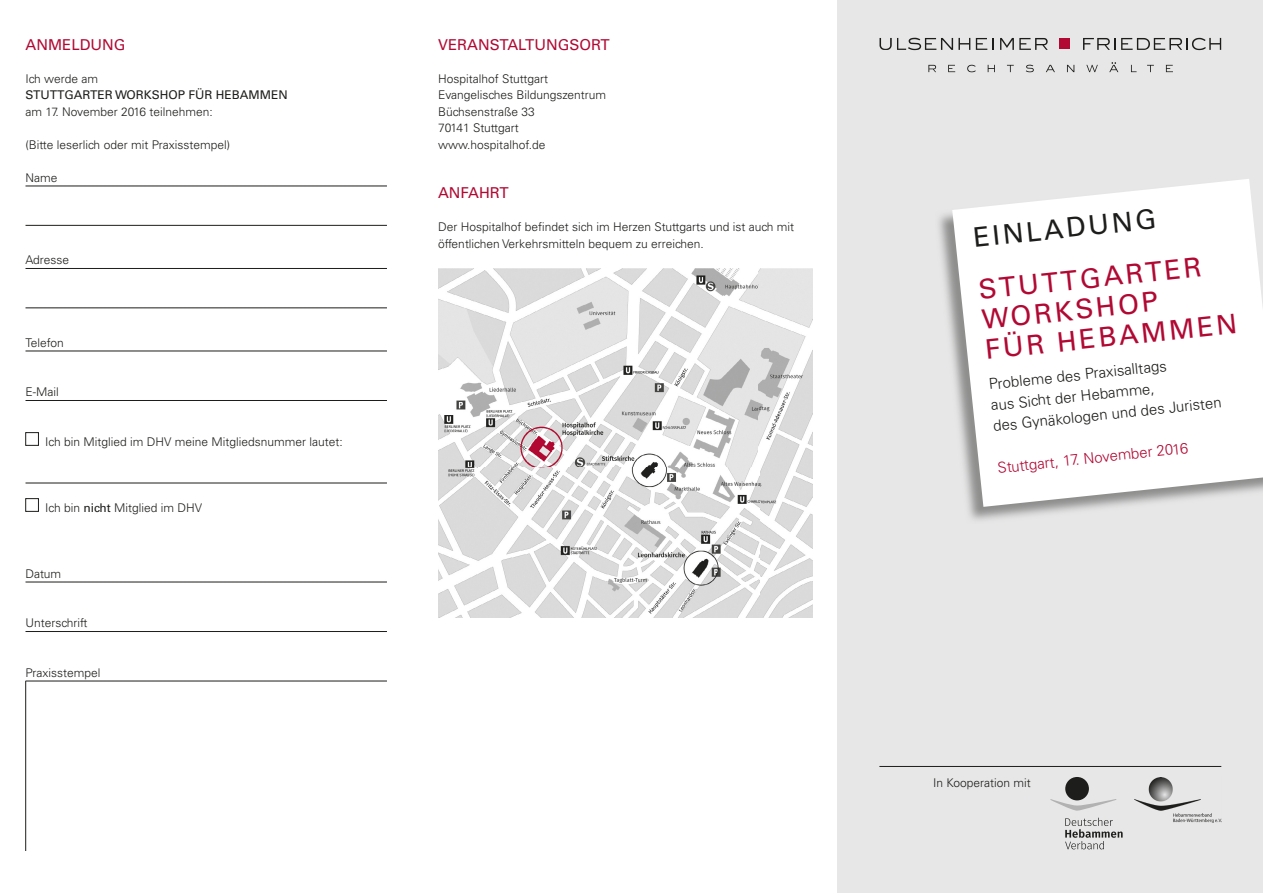
<style>
.page{position:relative;width:1263px;height:893px;background:#fff}
.page>*{position:absolute;margin:0;border:0;box-sizing:border-box;transform-origin:0 0}
.t1{font:27px/30px "Univers";color:#b10933}
.t2{font:27px "Univers";color:#1d1d1b}
.t3{font:300 15px/21px "Univers";color:#1d1d1b}
.t4{font:15px "Univers";color:#b10933}
.t5{font:300 15px "Univers";color:#b10933}
.t6{font:300 12px/16.5px "Univers";color:#1d1d1b}
.t7{font:12px "Univers";color:#1d1d1b}
.s1{font-weight:400}
</style>
<div class="page">
<div style="left:838px;top:0;width:425px;height:893px;background:#e7e7e7"></div>
<div style="left:1059px;top:39px;width:10px;height:10px;background:#b10933"></div>
<svg style="left:879px;top:38px;width:91px;height:12px"></svg>
<svg style="left:976px;top:38px;width:17px;height:12px"></svg>
<svg style="left:1000px;top:38px;width:48px;height:12px"></svg>
<svg style="left:1083px;top:38px;width:32px;height:12px"></svg>
<svg style="left:1121px;top:38px;width:100px;height:12px"></svg>
<svg style="left:928px;top:65px;width:8px;height:7px"></svg>
<svg style="left:948px;top:65px;width:7px;height:7px"></svg>
<svg style="left:967px;top:65px;width:9px;height:7px"></svg>
<svg style="left:988px;top:65px;width:7px;height:7px"></svg>
<svg style="left:1007px;top:65px;width:7px;height:7px"></svg>
<svg style="left:1026px;top:65px;width:8px;height:7px"></svg>
<svg style="left:1046px;top:65px;width:9px;height:7px"></svg>
<svg style="left:1067px;top:65px;width:7px;height:7px"></svg>
<svg style="left:1086px;top:65px;width:12px;height:7px"></svg>
<svg style="left:1109px;top:62px;width:9px;height:10px"></svg>
<svg style="left:1147px;top:65px;width:7px;height:7px"></svg>
<svg style="left:1166px;top:65px;width:7px;height:7px"></svg>
<img style="left:939px;top:213px;width:166px;height:307px">
<svg style="left:952px;top:179px;width:311px;height:328px;background:#f7f7f7"></svg>
<hr style="left:879px;top:766px;width:342px;height:1px;background:#1d1d1b">
<hr style="left:26px;top:186px;width:361px;height:1px;background:#1d1d1b">
<hr style="left:26px;top:225px;width:361px;height:1px;background:#1d1d1b">
<hr style="left:26px;top:268px;width:361px;height:1px;background:#1d1d1b">
<hr style="left:26px;top:308px;width:361px;height:1px;background:#1d1d1b">
<hr style="left:26px;top:351px;width:361px;height:1px;background:#1d1d1b">
<hr style="left:26px;top:400px;width:361px;height:1px;background:#1d1d1b">
<hr style="left:26px;top:483px;width:361px;height:1px;background:#1d1d1b">
<hr style="left:26px;top:582px;width:361px;height:1px;background:#1d1d1b">
<hr style="left:26px;top:631px;width:361px;height:1px;background:#1d1d1b">
<hr style="left:26px;top:681px;width:361px;height:1px;background:#1d1d1b">
<div style="left:26px;top:432px;width:13px;height:14px;border:1px solid #1d1d1b"></div>
<div style="left:26px;top:498px;width:13px;height:14px;border:1px solid #1d1d1b"></div>
<hr style="left:25px;top:681px;width:1px;height:170px;background:#1d1d1b">
<img style="left:1134px;top:778px;width:87px;height:44px">
<svg style="left:1065px;top:818px;width:57px;height:31px"></svg>
<svg style="left:1050px;top:799px;width:66px;height:12px"></svg>
<div style="left:1065px;top:777px;width:24px;height:23px;background:#1d1d1b;border-radius:50%"></div>
<img style="left:438px;top:269px;width:374px;height:348px">
<p class="t4" style="left:26px;top:35px;width:102px">ANMELDUNG</p>
<p class="t6" style="left:26px;top:70px;width:74px">Ich werde am</p>
<p class="t7" style="left:26px;top:88px;width:264px">STUTTGARTER WORKSHOP FÜR HEBAMMEN</p>
<p class="t6" style="left:26px;top:103px;width:189px">am 17. November 2016 teilnehmen:</p>
<p class="t6" style="left:26px;top:136px;width:206px">(Bitte leserlich oder mit Praxisstempel)</p>
<p class="t6" style="left:26px;top:169px;width:34px">Name</p>
<p class="t6" style="left:26px;top:252px;width:45px">Adresse</p>
<p class="t6" style="left:26px;top:334px;width:40px">Telefon</p>
<p class="t6" style="left:26px;top:384px;width:35px">E-Mail</p>
<p class="t6" style="left:45px;top:433px;width:299px">Ich bin Mitglied im DHV meine Mitgliedsnummer lautet:</p>
<p class="t6" style="left:45px;top:499px;width:158px">Ich bin <span class="s1">NICHT</span> Mitglied im DHV</p>
<p class="t6" style="left:26px;top:565px;width:37px">Datum</p>
<p class="t6" style="left:26px;top:615px;width:64px">Unterschrift</p>
<p class="t6" style="left:26px;top:664px;width:77px">Praxisstempel</p>
<p class="t4" style="left:438px;top:35px;width:173px">VERANSTALTUNGSORT</p>
<p class="t6" style="left:438px;top:70px;width:169px">Hospitalhof Stuttgart<br>Evangelisches Bildungszentrum<br>Büchsenstraße 33<br>70141 Stuttgart www.hospitalhof.de</p>
<p class="t4" style="left:438px;top:184px;width:72px">ANFAHRT</p>
<p class="t6" style="left:438px;top:219px;width:358px">Der Hospitalhof befindet sich im Herzen Stuttgarts und ist auch mit öffentlichen Verkehrsmitteln bequem zu erreichen.</p>
<h1 class="t2" style="left:972px;top:222px;width:185px;rotate:-6deg">EINLADUNG</h1>
<h1 class="t1" style="left:977px;top:275px;width:255px;rotate:-6deg">STUTTGARTER<br>WORKSHOP<br>FÜR HEBAMMEN</h1>
<p class="t3" style="left:988px;top:374px;width:231px;rotate:-6deg">Probleme des Praxisalltags<br>aus Sicht der Hebamme,<br>des Gynäkologen und des Juristen</p>
<p class="t5" style="left:997px;top:459px;width:193px;rotate:-6deg">Stuttgart, 17. November 2016</p>
<p class="t6" style="left:933px;top:775px;width:99px">In Kooperation mit</p>
</div>
